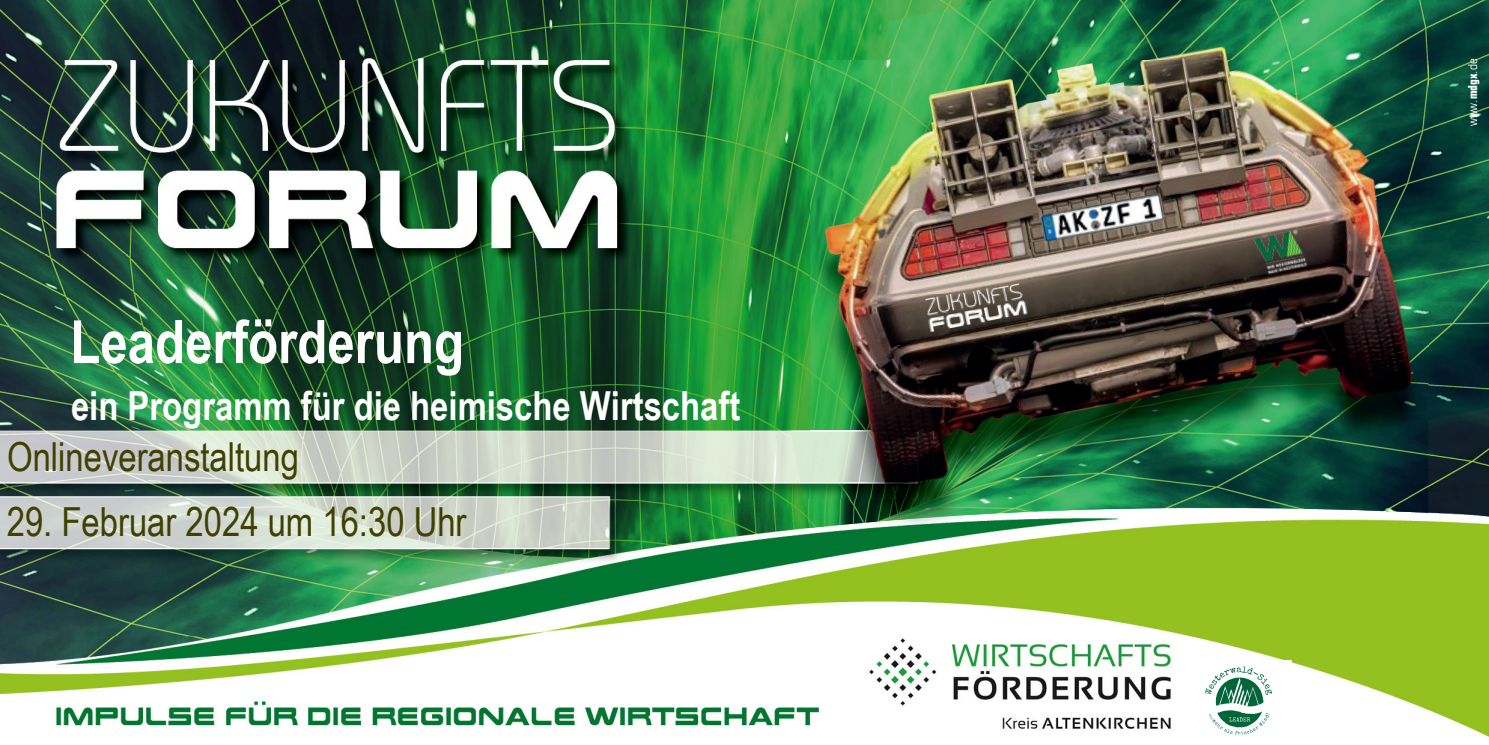
<style>
.page{position:relative;width:1489px;height:745px;background:#fff}
.page>*{position:absolute;margin:0;border:0;box-sizing:border-box;transform-origin:0 0}
.t1{font:700 60px "Arial Narrow";color:#fff}
.t2{font:40px "Arial Narrow";color:#404000}
.t3{font:700 40px "Arial Narrow";color:#fff}
.t4{font:condensed 12.5px "Eurostile LT";color:#fff}
.s1{font-weight:700}
</style>
<div class="page">
<img style="left:1px;top:0;width:1487px;height:740px">
<img style="left:1163px;top:436px;width:264px;height:81px">
<img style="left:888px;top:0;width:600px;height:87px">
<img style="left:1427px;top:87px;width:61px;height:332px">
<img style="left:803px;top:498px;width:7px;height:29px">
<svg style="left:790px;top:430px;width:20px;height:1px"></svg>
<img style="left:800px;top:483px;width:10px;height:15px">
<img style="left:790px;top:431px;width:20px;height:52px">
<img style="left:810px;top:60px;width:353px;height:467px">
<img style="left:1163px;top:60px;width:264px;height:311px">
<img style="left:1163px;top:371px;width:177px;height:99px">
<img style="left:1339px;top:371px;width:88px;height:65px">
<img style="left:810px;top:431px;width:123px;height:67px">
<img style="left:1185px;top:660px;width:106px;height:79px">
<h1 class="t1" style="left:70px;top:296px;width:395px">Leaderförderung</h1>
<p class="t3" style="left:71px;top:375px;width:670px">ein Programm für die heimische Wirtschaft</p>
<p class="t2" style="left:7px;top:427px;width:293px">Onlineveranstaltung</p>
<p class="t2" style="left:7px;top:492px;width:461px">29. Februar 2024 um 16:30 Uhr</p>
<p class="t4" style="left:1465px;top:126px;width:69px;rotate:-90deg">www.<span class="s1">mdgx</span>.de</p>
</div>
